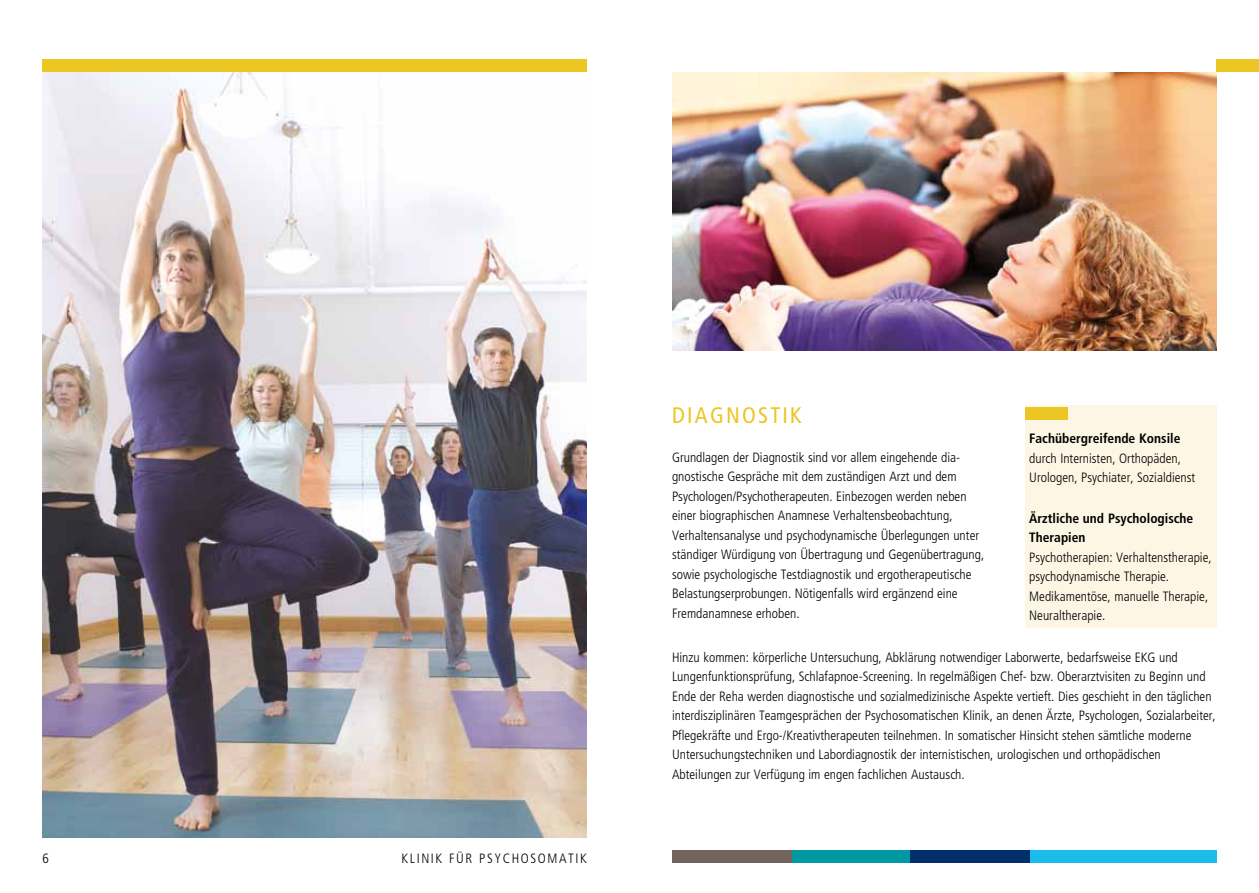
<style>
.page{position:relative;width:1259px;height:893px;background:#fff}
.page>*{position:absolute;margin:0;border:0;box-sizing:border-box;transform-origin:0 0}
.t1{font:condensed 22.5px "Frutiger";letter-spacing:.1em;color:#ecc623}
.t2{font:300 condensed 13.5px/19.5px "Frutiger";color:#000}
.t3{font:700 condensed 13.5px/19.5px "Frutiger";color:#000}
.t4{font:300 condensed 13.5px "Frutiger";letter-spacing:.12em;color:#000}
</style>
<div class="page">
<img style="left:43px;top:72px;width:544px;height:766px">
<img style="left:672px;top:72px;width:544px;height:278px">
<div style="left:1025px;top:406px;width:191px;height:222px;background:#fdf6e4"></div>
<div style="left:1025px;top:407px;width:42px;height:13px;background:#ecc623"></div>
<div style="left:43px;top:60px;width:544px;height:12px;background:#ecc623"></div>
<div style="left:791px;top:850px;width:119px;height:13px;background:#0098a1"></div>
<div style="left:910px;top:850px;width:119px;height:13px;background:#002f6b"></div>
<div style="left:672px;top:850px;width:119px;height:13px;background:#72645d"></div>
<div style="left:1029px;top:850px;width:187px;height:13px;background:#1bbbea"></div>
<div style="left:1216px;top:60px;width:43px;height:12px;background:#ecc623"></div>
<p class="t2" style="left:43px;top:848px;width:8px">6</p>
<p class="t4" style="left:401px;top:850px;width:186px">Klinik für p sychosomatik</p>
<h1 class="t1" style="left:672px;top:402px;width:131px">DIAGNOSTIK</h1>
<p class="t2" style="left:672px;top:447px;width:314px">Grundlagen der Diagnostik sind vor allem eingehende dia&shy;gnostische Gespräche mit dem zuständigen Arzt und dem Psychologen/Psychotherapeuten. Einbezogen werden neben einer biographischen Anamnese Verhaltensbeobachtung, Verhaltensanalyse und psychodynamische Ü berlegungen unter ständiger Würdigung von Ü bertragung und Gegenübertragung, sowie psychologische Testdiagnostik und ergotherapeutische Belastungserprobungen. Nötigenfalls wird ergänzend eine Fremdanamnese erhoben.</p>
<p class="t2" style="left:672px;top:647px;width:545px">H inzu kommen: körperliche U ntersuchung, Abklärung notwendiger Laborwerte, bedarfsweise EKG und Lungenfunktionsprüfung, Schlafapnoe-Screening. I n regelmäßigen Chef- bzw. Oberarztvisiten zu Beginn und Ende der Reha werden diagnostische und sozialmedizinische Aspekte vertieft. Dies geschieht in den täglichen interdisziplinären Teamgesprächen der Psychosomatischen Klinik, an denen Ärzte, Psychologen, Sozialarbeiter, Pflegekräfte und Ergo-/Kreativtherapeuten teilnehmen. I n somatischer H insicht stehen sämtliche moderne<br>U ntersuchungstechniken und Labordiagnostik der internistischen, urologischen und orthopädischen Abteilungen zur Verfügung im engen fachlichen Austausch.</p>
<p class="t3" style="left:1029px;top:429px;width:153px">Fachübergreifende Konsile</p>
<p class="t2" style="left:1029px;top:448px;width:167px">durch I nternisten, Orthopäden,<br>U rologen, Psychiater, Sozialdienst</p>
<p class="t3" style="left:1029px;top:508px;width:166px">Ärztliche und Psychologische<br>Therapien</p>
<p class="t2" style="left:1029px;top:547px;width:184px">Psychotherapien: Verhaltenstherapie, psychodynamische Therapie.<br>Medikamentöse, manuelle Therapie,<br>Neuraltherapie.</p>
</div>
